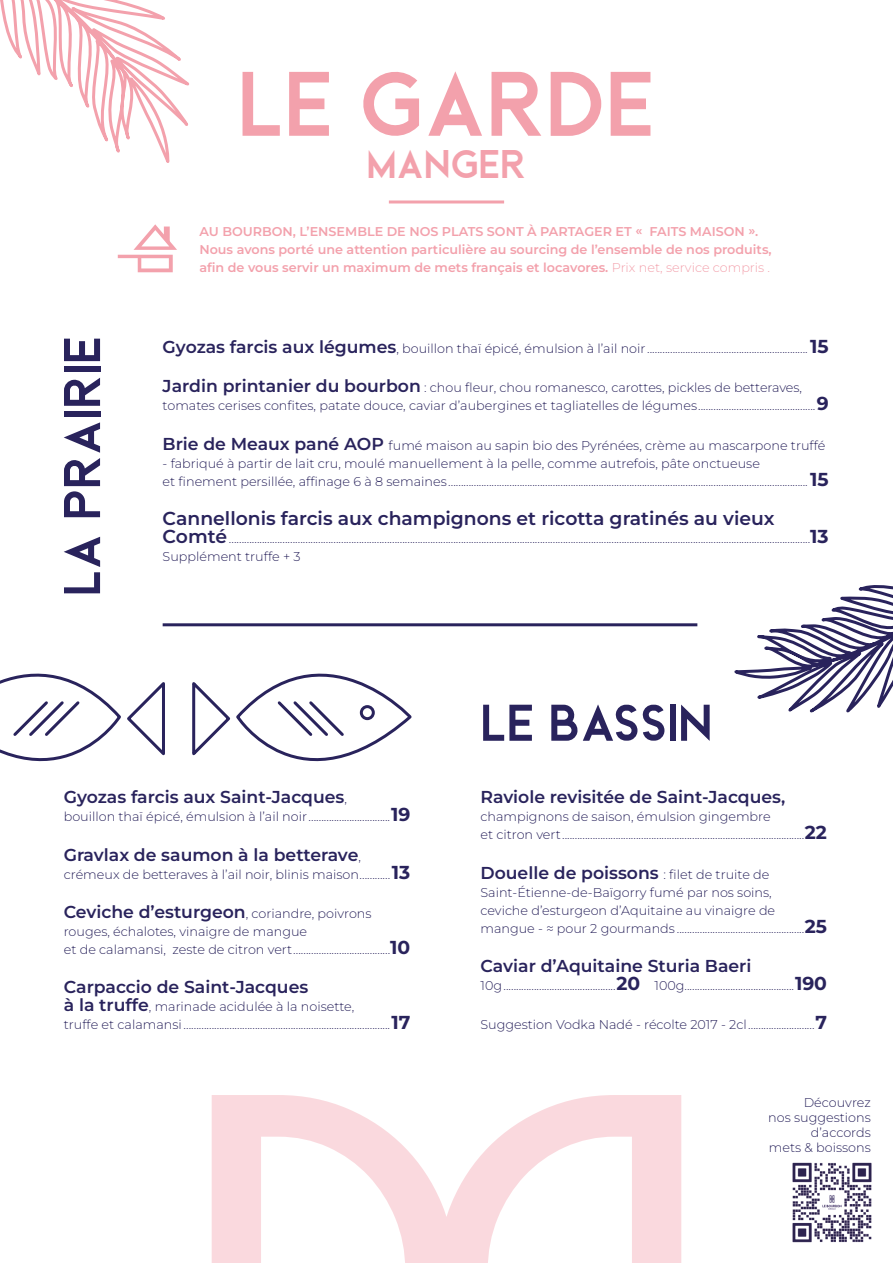
<style>
.page{position:relative;width:893px;height:1263px;background:#fff}
.page>*{position:absolute;margin:0;border:0;box-sizing:border-box;transform-origin:0 0}
.t1{font:93px "Beckman Free";color:#f3a1ac}
.t2{font:52.5px "Beckman Free";color:#29235c}
.t3{font:40.65px "Beckman Free";color:#f3a1ac}
.t4{font:600 18.75px "Montserrat";color:#29235c}
.t5{font:600 17.25px "Montserrat";color:#29235c}
.t6{font:300 12.75px/18px "Montserrat";color:#29235c}
.t7{font:600 12.75px/18px "Montserrat";color:#f3a1ac}
.s1{font-weight:300}
.s2{font-weight:600;font-size:17.25px}
.s3{font-weight:700;font-size:18.75px}
.s4{font-weight:600;font-size:18.75px}
.s5{font-weight:300;font-size:12.75px}
</style>
<div class="page">
<svg style="left:212px;top:1095px;width:469px;height:168px"></svg>
<hr style="left:389px;top:200px;width:115px;height:3px;background:#f3a1ac">
<hr style="left:163px;top:623px;width:534px;height:3px;background:#29235c">
<svg style="left:0;top:0;width:189px;height:273px"></svg>
<svg style="left:189px;top:623px;width:225px;height:139px"></svg>
<svg style="left:0;top:623px;width:168px;height:139px"></svg>
<svg style="left:665px;top:585px;width:228px;height:128px"></svg>
<svg style="left:118px;top:224px;width:59px;height:48px"></svg>
<img style="left:792px;top:1162px;width:80px;height:81px">
<h1 class="t1" style="left:238px;top:54px;width:419px">LE GARDE</h1>
<h3 class="t3" style="left:367px;top:142px;width:161px">MANGER</h3>
<p class="t7" style="left:199px;top:222px;width:574px">AU BOURBON, L’ENSEMBLE DE NOS PLATS SONT À PARTAGER ET « FAITS MAISON ».<br>Nous avons porté une attention particulière au sourcing de l’ensemble de nos produits, afin de vous servir un maximum de mets français et locavores. <span class="s1">Prix net, service compris .</span></p>
<h2 class="t2" style="left:54px;top:596px;width:261px;rotate:-90deg">LA PRAIRIE</h2>
<p class="t6" style="left:163px;top:339px;width:668px"><span class="s2">Gyozas farcis aux légumes</span>, bouillon thaï épicé, émulsion à l’ail noir............................................................... <span class="s3">15</span></p>
<p class="t6" style="left:163px;top:378px;width:668px"><span class="s2">Jardin printanier du bourbon</span> : chou fleur, chou romanesco, carottes, pickles de betteraves, tomates cerises confites, patate douce, caviar d’aubergines et tagliatelles de légumes..............................................<span class="s3">9</span></p>
<p class="t6" style="left:163px;top:436px;width:664px"><span class="s2">Brie de Meaux pané AOP</span> fumé maison au sapin bio des Pyrénées, crème au mascarpone truffé</p>
<p class="t6" style="left:163px;top:454px;width:667px">- fabriqué à partir de lait cru, moulé manuellement à la pelle, comme autrefois, pâte onctueuse<br>et finement persillée, affinage 6 à 8 semaines............................................................................................................................................. <span class="s3">15</span></p>
<h3 class="t4" style="left:163px;top:506px;width:613px">Cannellonis farcis aux champignons et ricotta gratinés au vieux</h3>
<p class="t6" style="left:163px;top:529px;width:668px"><span class="s4">Comté</span>....................................................................................................................................................................................................................................<span class="s3">13<br></span>Supplément truffe + 3</p>
<h3 class="t5" style="left:64px;top:786px;width:285px">Gyozas farcis aux Saint-Jacques<span class="s5">,</span></h3>
<p class="t6" style="left:64px;top:807px;width:348px">bouillon thaï épicé, émulsion à l’ail noir................................<span class="s3">19</span></p>
<h3 class="t5" style="left:64px;top:843px;width:299px">Gravlax de saumon à la betterave<span class="s5">,</span></h3>
<p class="t6" style="left:64px;top:865px;width:348px">crémeux de betteraves à l’ail noir, blinis maison............<span class="s3">13</span></p>
<p class="t6" style="left:64px;top:904px;width:348px"><span class="s2">Ceviche d’esturgeon</span>, coriandre, poivrons rouges, échalotes, vinaigre de mangue<br>et de calamansi, zeste de citron vert......................................<span class="s3">10</span></p>
<h3 class="t5" style="left:64px;top:975px;width:246px">Carpaccio de Saint-Jacques</h3>
<p class="t6" style="left:64px;top:997px;width:348px"><span class="s2">à la truffe</span>, marinade acidulée à la noisette,<br>truffe et calamansi .................................................................................<span class="s3">17</span></p>
<h2 class="t2" style="left:480px;top:694px;width:233px">LE BASSIN</h2>
<h3 class="t5" style="left:480px;top:786px;width:306px">Raviole revisitée de Saint-Jacques,</h3>
<p class="t6" style="left:480px;top:807px;width:348px">champignons de saison, émulsion gingembre<br>et citron vert...............................................................................................<span class="s3">22</span></p>
<h3 class="t5" style="left:480px;top:861px;width:290px">Douelle de poissons <span class="s5">: filet de truite de</span></h3>
<p class="t6" style="left:480px;top:883px;width:348px">Saint-Étienne-de-Baïgorry fumé par nos soins,<br>ceviche d’esturgeon d’Aquitaine au vinaigre de mangue - ≈ pour 2 gourmands ..................................................<span class="s3">25</span></p>
<h3 class="t5" style="left:480px;top:954px;width:272px">Caviar d’Aquitaine Sturia Baeri</h3>
<p class="t6" style="left:480px;top:976px;width:348px">10g............................................<span class="s3">20</span> 100g...........................................<span class="s3">190</span></p>
<p class="t6" style="left:480px;top:1015px;width:348px">Suggestion Vodka Nadé - récolte 2017 - 2cl..........................<span class="s3">7</span></p>
<p class="t6" style="left:768px;top:1095px;width:104px;line-height:15px;text-align:right">Découvrez<br>nos suggestions d’accords<br>mets &amp; boissons</p>
</div>
